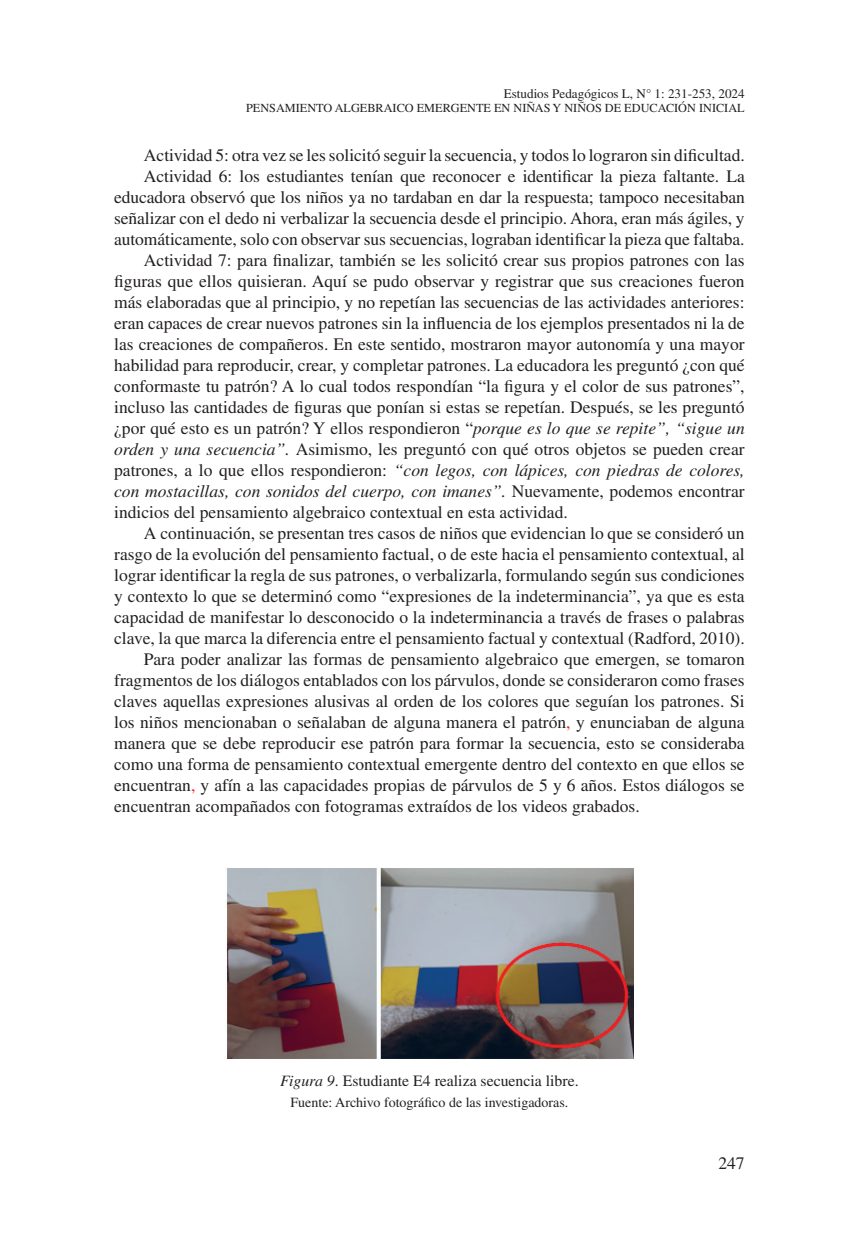
<style>
.page{position:relative;width:844px;height:1241px;background:#fff}
.page>*{position:absolute;margin:0;border:0;box-sizing:border-box;transform-origin:0 0}
.t1{font:17.5px "Times LT Std";color:#231f20}
.t2{font:italic 17.5px "Times LT Std";color:#231f20}
.t3{font:15.75px "Times LT Std";color:#231f20}
.t4{font:14px "Times LT Std";color:#231f20}
.t5{font:13.12px "Times LT Std";color:#231f20}
.t6{font:12.25px "Times LT Std";color:#231f20}
.s1{font-style:italic}
.s2{font-style:normal}
.s3{color:#ee2323}
</style>
<div class="page">
<img style="left:225px;top:867px;width:408px;height:192px">
<p class="t5" style="left:503px;top:86px;width:242px">Estudios Pedagógicos L, N° 1: 231-253, 2024</p>
<p class="t6" style="left:246px;top:101px;width:500px">PENSAMIENTO ALGEBRAICO EMERGENTE EN NIÑAS Y NIÑOS DE EDUCACIÓN INICIAL</p>
<p class="t1" style="left:144px;top:145px;width:602px">Actividad 5: otra vez se les solicitó seguir la secuencia, y todos lo lograron sin dificultad.</p>
<p class="t1" style="left:144px;top:166px;width:602px">Actividad 6: los estudiantes tenían que reconocer e identificar la pieza faltante. La</p>
<p class="t1" style="left:114px;top:187px;width:632px">educadora observó que los niños ya no tardaban en dar la respuesta; tampoco necesitaban</p>
<p class="t1" style="left:114px;top:208px;width:632px">señalizar con el dedo ni verbalizar la secuencia desde el principio. Ahora, eran más ágiles, y</p>
<p class="t1" style="left:114px;top:229px;width:632px">automáticamente, solo con observar sus secuencias, lograban identificar la pieza que faltaba.</p>
<p class="t1" style="left:144px;top:250px;width:602px">Actividad 7: para finalizar, también se les solicitó crear sus propios patrones con las</p>
<p class="t1" style="left:114px;top:271px;width:631px">figuras que ellos quisieran. Aquí se pudo observar y registrar que sus creaciones fueron</p>
<p class="t1" style="left:114px;top:292px;width:631px">más elaboradas que al principio, y no repetían las secuencias de las actividades anteriores:</p>
<p class="t1" style="left:114px;top:313px;width:631px">eran capaces de crear nuevos patrones sin la influencia de los ejemplos presentados ni la de</p>
<p class="t1" style="left:114px;top:334px;width:631px">las creaciones de compañeros. En este sentido, mostraron mayor autonomía y una mayor</p>
<p class="t1" style="left:114px;top:355px;width:631px">habilidad para reproducir, crear, y completar patrones. La educadora les preguntó ¿con qué</p>
<p class="t1" style="left:114px;top:376px;width:631px">conformaste tu patrón? A lo cual todos respondían “la figura y el color de sus patrones”,</p>
<p class="t1" style="left:114px;top:397px;width:631px">incluso las cantidades de figuras que ponían si estas se repetían. Después, se les preguntó</p>
<p class="t1" style="left:114px;top:418px;width:632px">¿por qué esto es un patrón? Y ellos respondieron “<span class="s1">porque es lo que se repite”, “sigue un</span></p>
<p class="t1" style="left:114px;top:439px;width:631px"><span class="s1">orden y una secuencia”.</span> Asimismo, les preguntó con qué otros objetos se pueden crear</p>
<p class="t2" style="left:114px;top:460px;width:631px"><span class="s2">patrones, a lo que ellos respondieron:</span> “con legos, con lápices, con piedras de colores,</p>
<p class="t2" style="left:114px;top:481px;width:632px">con mostacillas, con sonidos del cuerpo, con imanes”. <span class="s2">Nuevamente, podemos encontrar</span></p>
<p class="t1" style="left:114px;top:502px;width:455px">indicios del pensamiento algebraico contextual en esta actividad.</p>
<p class="t1" style="left:144px;top:523px;width:602px">A continuación, se presentan tres casos de niños que evidencian lo que se consideró un</p>
<p class="t1" style="left:114px;top:544px;width:632px">rasgo de la evolución del pensamiento factual, o de este hacia el pensamiento contextual, al</p>
<p class="t1" style="left:114px;top:565px;width:631px">lograr identificar la regla de sus patrones, o verbalizarla, formulando según sus condiciones</p>
<p class="t1" style="left:114px;top:586px;width:632px">y contexto lo que se determinó como “expresiones de la indeterminancia”, ya que es esta</p>
<p class="t1" style="left:114px;top:607px;width:632px">capacidad de manifestar lo desconocido o la indeterminancia a través de frases o palabras</p>
<p class="t1" style="left:114px;top:628px;width:632px">clave, la que marca la diferencia entre el pensamiento factual y contextual (Radford, 2010).</p>
<p class="t1" style="left:144px;top:649px;width:602px">Para poder analizar las formas de pensamiento algebraico que emergen, se tomaron</p>
<p class="t1" style="left:114px;top:670px;width:632px">fragmentos de los diálogos entablados con los párvulos, donde se consideraron como frases</p>
<p class="t1" style="left:114px;top:691px;width:632px">claves aquellas expresiones alusivas al orden de los colores que seguían los patrones. Si</p>
<p class="t1" style="left:114px;top:712px;width:631px">los niños mencionaban o señalaban de alguna manera el patrón<span class="s3">,</span> y enunciaban de alguna</p>
<p class="t1" style="left:114px;top:733px;width:631px">manera que se debe reproducir ese patrón para formar la secuencia, esto se consideraba</p>
<p class="t1" style="left:114px;top:754px;width:631px">como una forma de pensamiento contextual emergente dentro del contexto en que ellos se</p>
<p class="t1" style="left:114px;top:775px;width:631px">encuentran<span class="s3">,</span> y afín a las capacidades propias de párvulos de 5 y 6 años. Estos diálogos se</p>
<p class="t1" style="left:114px;top:796px;width:527px">encuentran acompañados con fotogramas extraídos de los videos grabados.</p>
<p class="t3" style="left:280px;top:1071px;width:300px"><span class="s1">Figura 9</span>. Estudiante E4 realiza secuencia libre.</p>
<p class="t4" style="left:290px;top:1093px;width:279px">Fuente: Archivo fotográfico de las investigadoras.</p>
<p class="t1" style="left:718px;top:1152px;width:28px">247</p>
</div>
